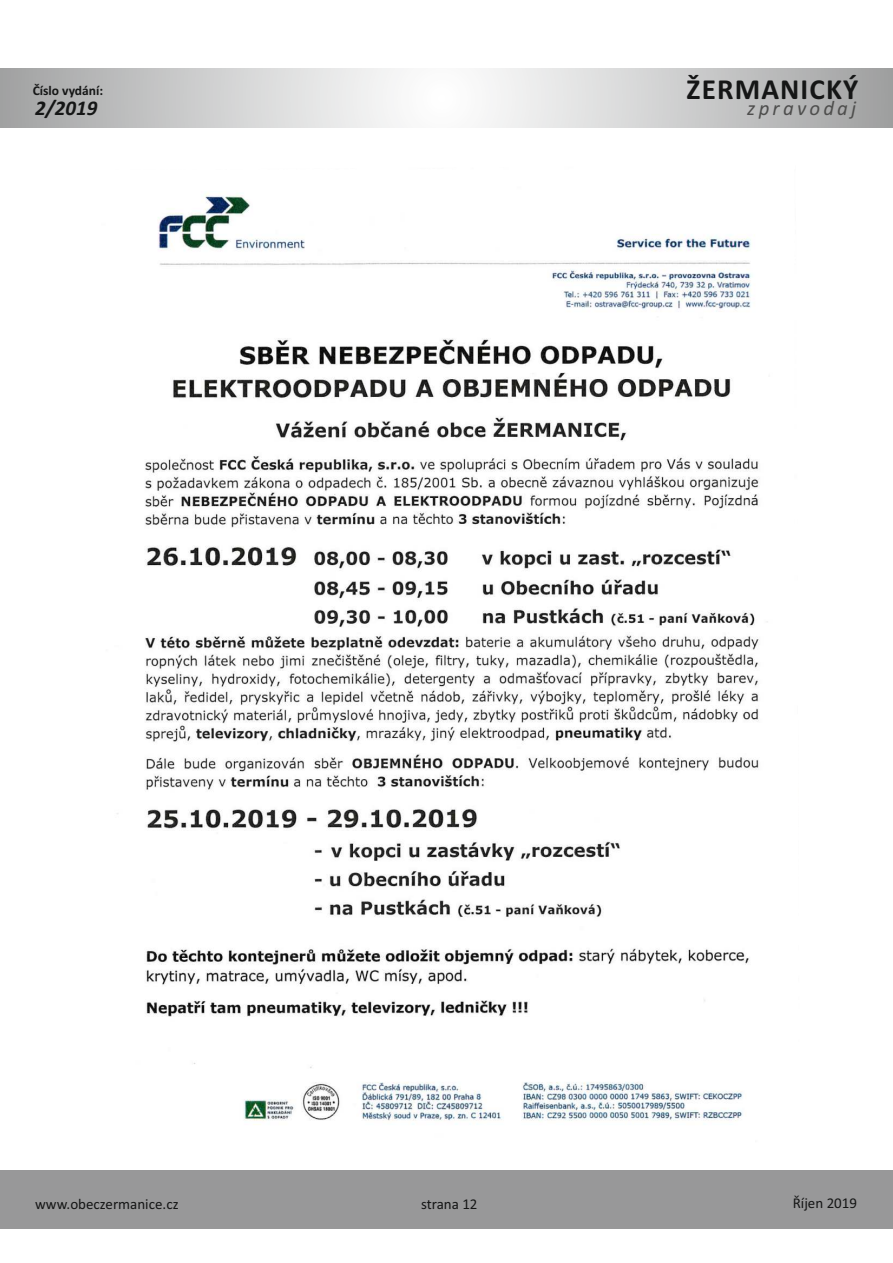
<style>
.page{position:relative;width:893px;height:1263px;background:#fff}
.page>*{position:absolute;margin:0;border:0;box-sizing:border-box;transform-origin:0 0}
.t1{font:700 29.25px "Calibri";letter-spacing:.04em;color:#151616}
.t2{font:italic 700 21px "Calibri";color:#151616}
.t3{font:italic 20.85px "Calibri";letter-spacing:.155em;color:#4e4e4d}
.t4{font:15px "Calibri";color:#151616}
.t5{font:700 13.5px "Calibri";color:#151616}
</style>
<div class="page">
<svg style="left:0;top:69px;width:893px;height:58px"></svg>
<div style="left:0;top:1170px;width:893px;height:59px;background:#989899"></div>
<img style="left:117px;top:193px;width:651px;height:932px">
<p class="t5" style="left:33px;top:85px;width:72px">Číslo vydání:</p>
<h2 class="t2" style="left:35px;top:99px;width:64px">2/2019</h2>
<h1 class="t1" style="left:687px;top:77px;width:173px">ŽERMANICKÝ</h1>
<h3 class="t3" style="left:747px;top:99px;width:111px">zpravodaj</h3>
<p class="t4" style="left:35px;top:1198px;width:145px">www.obeczermanice.cz</p>
<p class="t4" style="left:421px;top:1198px;width:58px">strana 12</p>
<p class="t4" style="left:793px;top:1197px;width:66px">Říjen 2019</p>
</div>
